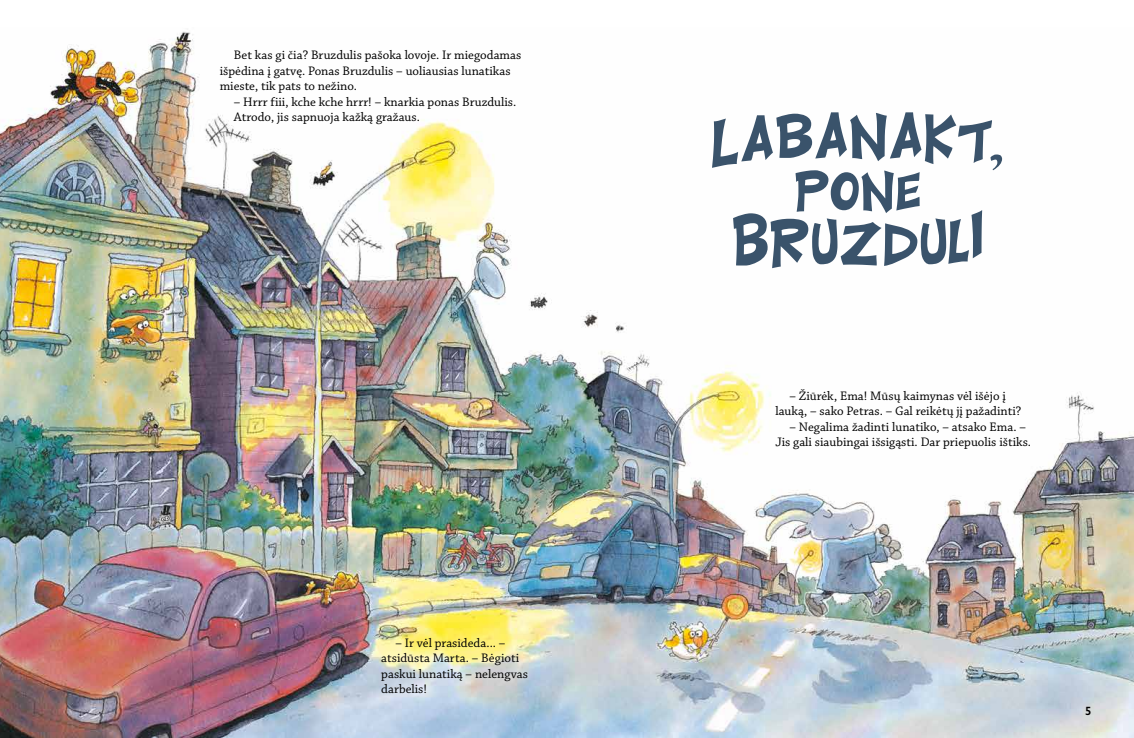
<style>
.page{position:relative;width:1134px;height:738px;background:#fff}
.page>*{position:absolute;margin:0;border:0;box-sizing:border-box;transform-origin:0 0}
.t1{font:61px "Carrick Groovy";color:#3a536b}
.t2{font:53.7px "Carrick Groovy";color:#3a536b}
.t3{font:13px/15.4px "Chaparral Pro";color:#000}
.t4{font:600 12px "Gill Sans";color:#000}
.s1{font-size:67px}
.s2{font-size:71.9px}
</style>
<div class="page">
<img style="left:0;top:31px;width:1134px;height:706px">
<p class="t3" style="left:220px;top:48px;width:303px;text-indent:14px">Bet kas gi čia? Bruzdulis pašoka lovoje. Ir miegodamas išpėdina į gatvę. Ponas Bruzdulis – uoliausias lunatikas mieste, tik pats to nežino.</p>
<p class="t3" style="left:234px;top:94px;width:284px">– Hrrr fiii, kche kche hrrr! – knarkia ponas Bruzdulis.<br>Atrodo, jis sapnuoja kažką gražaus.</p>
<p class="t3" style="left:381px;top:635px;width:148px;text-indent:14px">– Ir vėl prasideda... – atsidūsta Marta. – Bėgioti paskui lunatiką – nelengvas darbelis!</p>
<h1 class="t1" style="left:711px;top:100px;width:294px"><span class="s1">L</span>ABANAKT,</h1>
<h2 class="t2" style="left:794px;top:159px;width:129px">PONE</h2>
<h1 class="t1" style="left:731px;top:206px;width:254px"><span class="s2">B</span>RUZDULI</h1>
<p class="t3" style="left:775px;top:388px;width:248px;text-align:center">– Žiūrėk, Ema! Mūsų kaimynas vėl išėjo į lauką, – sako Petras. – Gal reikėtų jį pažadinti?</p>
<p class="t3" style="left:775px;top:419px;width:257px;text-indent:14px">– Negalima žadinti lunatiko, – atsako Ema. –<br>Jis gali siaubingai išsigąsti. Dar priepuolis ištiks.</p>
<p class="t4" style="left:1085px;top:703px;width:8px">5</p>
</div>
